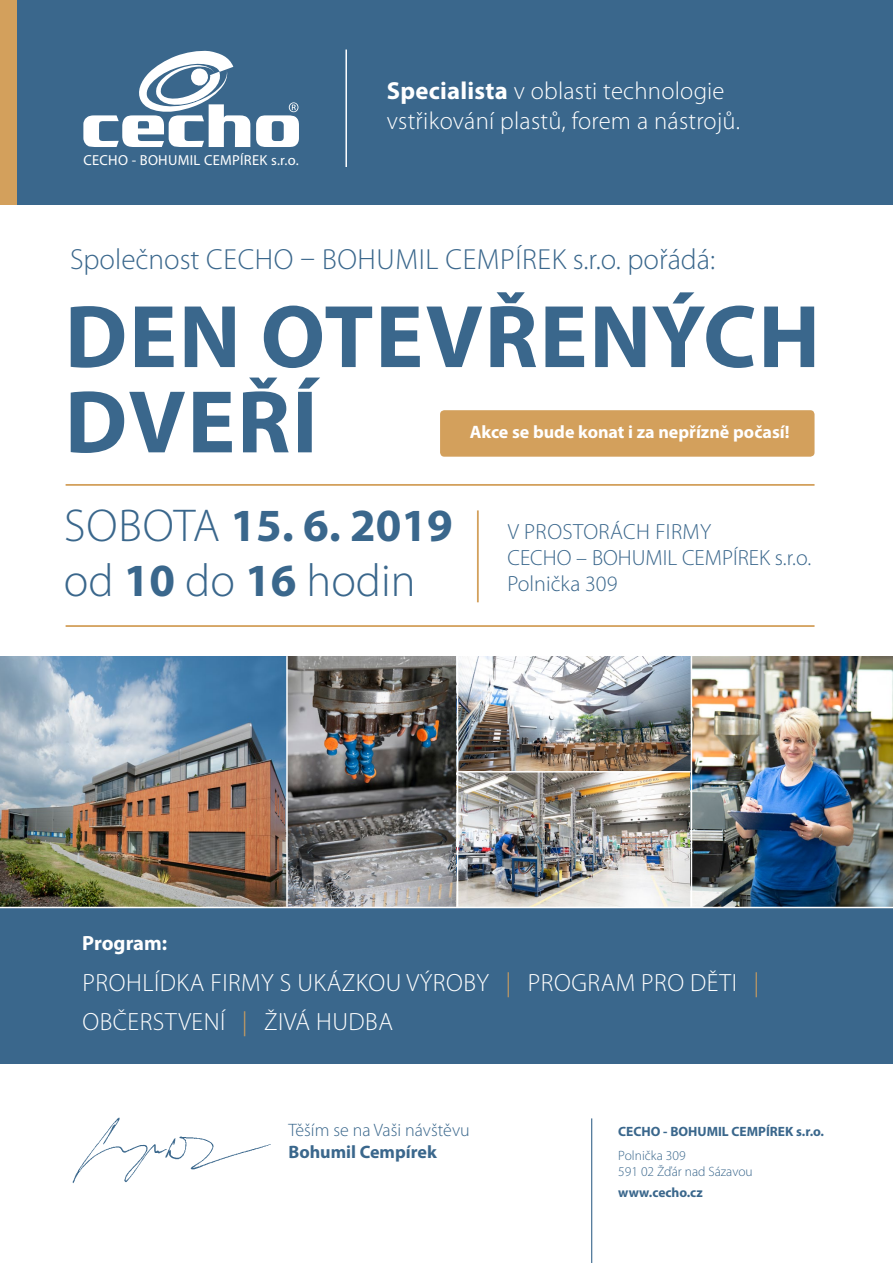
<style>
.page{position:relative;width:893px;height:1263px;background:#fff}
.page>*{position:absolute;margin:0;border:0;box-sizing:border-box;transform-origin:0 0}
.t1{font:700 89.7px/85.2px "Myriad Pro";letter-spacing:.02em;color:#3a678c}
.t2{font:300 46.2px/55.5px "Myriad Pro";color:#3a678c}
.t3{font:300 29.25px "Myriad Pro";letter-spacing:.02em;color:#3a678c}
.t4{font:300 25.05px/39px "Myriad Pro";letter-spacing:.02em;color:#fff}
.t5{font:300 24.75px/29.5px "Myriad Pro";letter-spacing:.01em;color:#fff}
.t6{font:300 22.05px/26.4px "Myriad Pro";color:#3a678c}
.t7{font:700 20.55px "Myriad Pro";letter-spacing:-.005em;color:#fff}
.t8{font:700 18px "Myriad Pro";color:#fff}
.t9{font:300 18px "Myriad Pro";color:#3a678c}
.t10{font:700 18px "Myriad Pro";color:#3a678c}
.t11{font:14.55px "Myriad";letter-spacing:.02em;color:#fff}
.t12{font:700 13.5px "Myriad Pro";color:#3a678c}
.t13{font:300 13.5px/16.2px "Myriad Pro";color:#3a678c}
.s1{font-weight:700}
.s2{color:#d3a05c}
</style>
<div class="page">
<hr style="left:477px;top:510px;width:2px;height:92px;background:#d3a05c">
<hr style="left:66px;top:484px;width:748px;height:2px;background:#d3a05c">
<hr style="left:66px;top:625px;width:748px;height:2px;background:#d3a05c">
<div style="left:0;top:0;width:893px;height:204px;background:#3a678c"></div>
<div style="left:0;top:0;width:17px;height:204px;background:#d3a05c"></div>
<svg style="left:83px;top:51px;width:216px;height:96px"></svg>
<hr style="left:345px;top:50px;width:2px;height:117px;background:#fff">
<hr style="left:591px;top:1118px;width:1px;height:145px;background:#3a678c">
<img style="left:72px;top:1117px;width:199px;height:67px">
<div style="left:440px;top:410px;width:374px;height:47px;background:#d3a05c;border-radius:4px"></div>
<img style="left:0;top:656px;width:286px;height:251px">
<img style="left:288px;top:656px;width:403px;height:251px">
<img style="left:692px;top:656px;width:201px;height:251px">
<div style="left:0;top:908px;width:893px;height:156px;background:#3a678c"></div>
<hr style="left:457px;top:771px;width:234px;height:1px;background:#fff">
<hr style="left:457px;top:656px;width:1px;height:251px;background:#fff">
<p class="t11" style="left:83px;top:153px;width:217px">CECHO - BOHUMIL CEMPÍREK s.r.o.</p>
<p class="t5" style="left:387px;top:77px;width:355px"><span class="s1">Specialista</span> v oblasti technologie vstřikování plastů, forem a nástrojů.</p>
<p class="t3" style="left:70px;top:243px;width:647px">Společnost CECHO – BOHUMIL CEMPÍREK s.r.o. pořádá:</p>
<h1 class="t1" style="left:65px;top:291px;width:757px">DEN OTEVŘENÝCH<br>DVEŘÍ</h1>
<p class="t8" style="left:470px;top:420px;width:321px">Akce se bude konat i za nepřízně počasí!</p>
<h2 class="t2" style="left:64px;top:498px;width:390px">SOBOTA <span class="s1">15. 6. 2019 </span>od <span class="s1">10</span> do <span class="s1">16</span> hodin</h2>
<p class="t6" style="left:507px;top:518px;width:305px">V PROSTORÁCH FIRMY<br>CECHO – BOHUMIL CEMPÍREK s.r.o.<br>Polnička 309</p>
<p class="t7" style="left:82px;top:930px;width:87px">Program:</p>
<p class="t4" style="left:83px;top:963px;width:678px">PROHLÍDKA FIRMY S UKÁZKOU VÝROBY <span class="s2">|</span> PROGRAM PRO DĚTI <span class="s2">|<br></span>OBČERSTVENÍ <span class="s2">|</span> ŽIVÁ HUDBA</p>
<p class="t9" style="left:288px;top:1120px;width:183px">Těším se na Vaši návštěvu</p>
<p class="t10" style="left:288px;top:1140px;width:150px">Bohumil Cempírek</p>
<p class="t12" style="left:618px;top:1123px;width:207px">CECHO - BOHUMIL CEMPÍREK s.r.o.</p>
<p class="t13" style="left:618px;top:1147px;width:136px">Polnička 309<br>591 02 Žďár nad Sázavou</p>
<p class="t12" style="left:618px;top:1184px;width:86px">www.cecho.cz</p>
</div>
